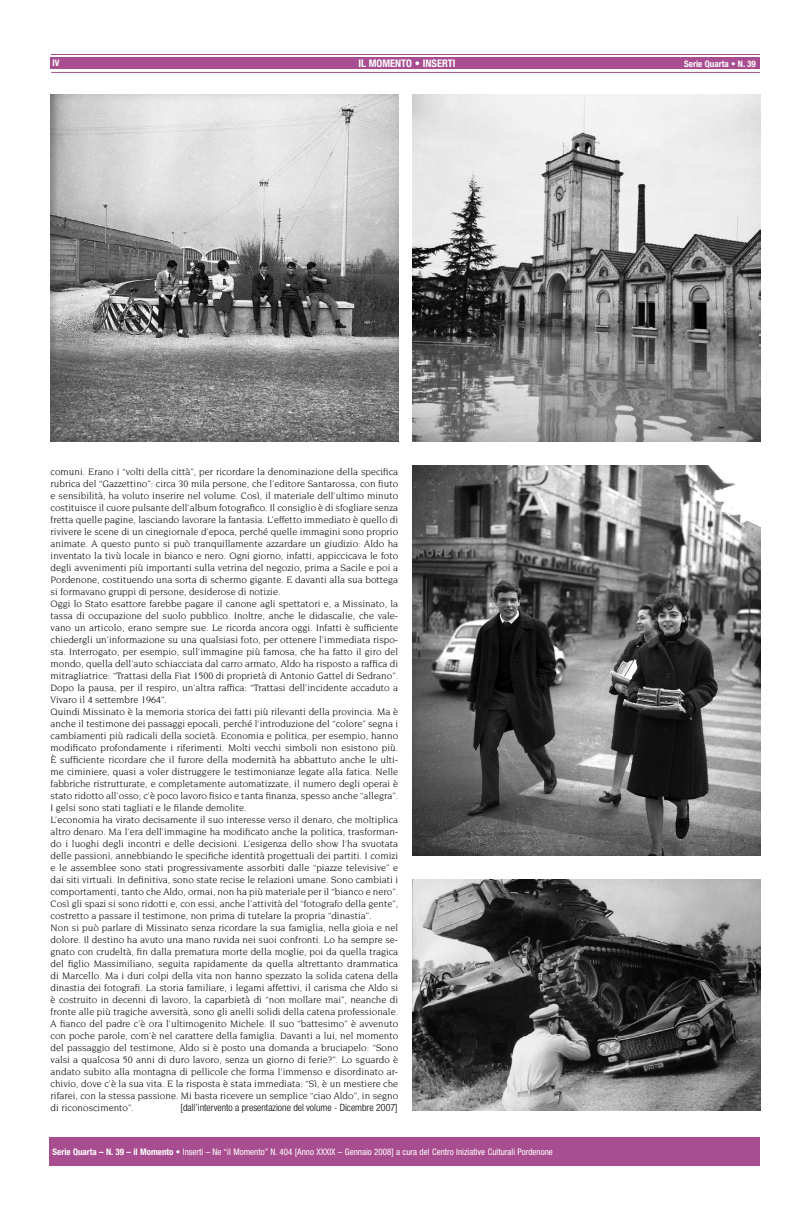
<style>
.page{position:relative;width:808px;height:1222px;background:#fff}
.page>*{position:absolute;margin:0;border:0;box-sizing:border-box;transform-origin:0 0}
.t1{font:10.5px "Helvetica Neue Bold Cond+OUWGUK";color:#fff}
.t2{font:10px/12px "Novarese Book+KMFJQI";color:#000}
.t3{font:10px "Helvetica Neue Light Cond+WKYNWI";color:#000}
.t4{font:9px "Helvetica Neue Condensed+ZZTYXX";color:#fff}
.t5{font:9px "Helvetica Neue Bold Cond+OUWGUK";color:#fff}
.s1{font-family:"Helvetica Neue Bold Cond+OUWGUK"}
</style>
<div class="page">
<hr style="left:51px;top:54px;width:709px;height:1px;background:#a84d90">
<div style="left:249px;top:57px;width:332px;height:12px;background:#a84d90"></div>
<hr style="left:51px;top:72px;width:709px;height:1px;background:#a84d90">
<div style="left:51px;top:57px;width:198px;height:12px;background:#a84d90"></div>
<div style="left:566px;top:57px;width:194px;height:12px;background:#a84d90"></div>
<img style="left:412px;top:466px;width:348px;height:389px">
<div style="left:50px;top:1137px;width:710px;height:28px;background:#a84d90"></div>
<img style="left:51px;top:95px;width:347px;height:347px">
<img style="left:412px;top:879px;width:348px;height:231px">
<img style="left:412px;top:95px;width:348px;height:347px">
<p class="t5" style="left:53px;top:57px;width:8px">IV</p>
<p class="t5" style="left:684px;top:58px;width:73px">Serie Quarta • N. 39</p>
<p class="t1" style="left:358px;top:57px;width:99px">IL MOMENTO • INSERTI</p>
<p class="t2" style="left:51px;top:466px;width:349px">comuni. Erano i “volti della città”, per ricordare la denominazione della specifica rubrica del “Gazzettino”: circa 30 mila persone, che l’editore Santarossa, con fiuto e sensibilità, ha voluto inserire nel volume. Così, il materiale dell’ultimo minuto costituisce il cuore pulsante dell’album fotografico. Il consiglio è di sfogliare senza fretta quelle pagine, lasciando lavorare la fantasia. L’effetto immediato è quello di rivivere le scene di un cinegiornale d’epoca, perché quelle immagini sono proprio animate. A questo punto si può tranquillamente azzardare un giudizio: Aldo ha inventato la tivù locale in bianco e nero. Ogni giorno, infatti, appiccicava le foto degli avvenimenti più importanti sulla vetrina del negozio, prima a Sacile e poi a Pordenone, costituendo una sorta di schermo gigante. E davanti alla sua bottega si formavano gruppi di persone, desiderose di notizie.<br>Oggi lo Stato esattore farebbe pagare il canone agli spettatori e, a Missinato, la tassa di occupazione del suolo pubblico. Inoltre, anche le didascalie, che vale&shy;vano un articolo, erano sempre sue. Le ricorda ancora oggi. Infatti è sufficiente chiedergli un’informazione su una qualsiasi foto, per ottenere l’immediata rispo&shy;sta. Interrogato, per esempio, sull’immagine più famosa, che ha fatto il giro del mondo, quella dell’auto schiacciata dal carro armato, Aldo ha risposto a raffica di mitragliatrice: “Trattasi della Fiat 1500 di proprietà di Antonio Gattel di Sedrano”.<br>Dopo la pausa, per il respiro, un’altra raffica: “Trattasi dell’incidente accaduto a Vivaro il 4 settembre 1964”.<br>Quindi Missinato è la memoria storica dei fatti più rilevanti della provincia. Ma è anche il testimone dei passaggi epocali, perché l’introduzione del “colore” segna i cambiamenti più radicali della società. Economia e politica, per esempio, hanno modificato profondamente i riferimenti. Molti vecchi simboli non esistono più.<br>È sufficiente ricordare che il furore della modernità ha abbattuto anche le ulti&shy;me ciminiere, quasi a voler distruggere le testimonianze legate alla fatica. Nelle fabbriche ristrutturate, e completamente automatizzate, il numero degli operai è stato ridotto all’osso; c’è poco lavoro fisico e tanta finanza, spesso anche “allegra”.<br>I gelsi sono stati tagliati e le filande demolite.<br>L’economia ha virato decisamente il suo interesse verso il denaro, che moltiplica altro denaro. Ma l’era dell’immagine ha modificato anche la politica, trasforman&shy;do i luoghi degli incontri e delle decisioni. L’esigenza dello show l’ha svuotata delle passioni, annebbiando le specifiche identità progettuali dei partiti. I comizi e le assemblee sono stati progressivamente assorbiti dalle “piazze televisive” e dai siti virtuali. In definitiva, sono state recise le relazioni umane. Sono cambiati i comportamenti, tanto che Aldo, ormai, non ha più materiale per il “bianco e nero”.<br>Così gli spazi si sono ridotti e, con essi, anche l’attività del “fotografo della gente”, costretto a passare il testimone, non prima di tutelare la propria “dinastia”.<br>Non si può parlare di Missinato senza ricordare la sua famiglia, nella gioia e nel dolore. Il destino ha avuto una mano ruvida nei suoi confronti. Lo ha sempre se&shy;gnato con crudeltà, fin dalla prematura morte della moglie, poi da quella tragica del figlio Massimiliano, seguita rapidamente da quella altrettanto drammatica di Marcello. Ma i duri colpi della vita non hanno spezzato la solida catena della dinastia dei fotografi. La storia familiare, i legami affettivi, il carisma che Aldo si è costruito in decenni di lavoro, la caparbietà di “non mollare mai”, neanche di fronte alle più tragiche avversità, sono gli anelli solidi della catena professionale.<br>A fianco del padre c’è ora l’ultimogenito Michele. Il suo “battesimo” è avvenuto con poche parole, com’è nel carattere della famiglia. Davanti a lui, nel momento del passaggio del testimone, Aldo si è posto una domanda a bruciapelo: “Sono valsi a qualcosa 50 anni di duro lavoro, senza un giorno di ferie?”. Lo sguardo è andato subito alla montagna di pellicole che forma l’immenso e disordinato ar&shy;chivio, dove c’è la sua vita. E la risposta è stata immediata: “Sì, è un mestiere che rifarei, con la stessa passione. Mi basta ricevere un semplice “ciao Aldo”, in segno di riconoscimento”.</p>
<p class="t3" style="left:181px;top:1101px;width:219px">[dall’intervento a presentazione del volume - Dicembre 2007]</p>
<p class="t4" style="left:53px;top:1146px;width:502px"><span class="s1">Serie Quarta – N. 39 – il Momento</span> • Inserti – Ne “il Momento” N. 404 [Anno XXXIX – Gennaio 2008] a cura del Centro Iniziative Culturali Pordenone</p>
</div>
